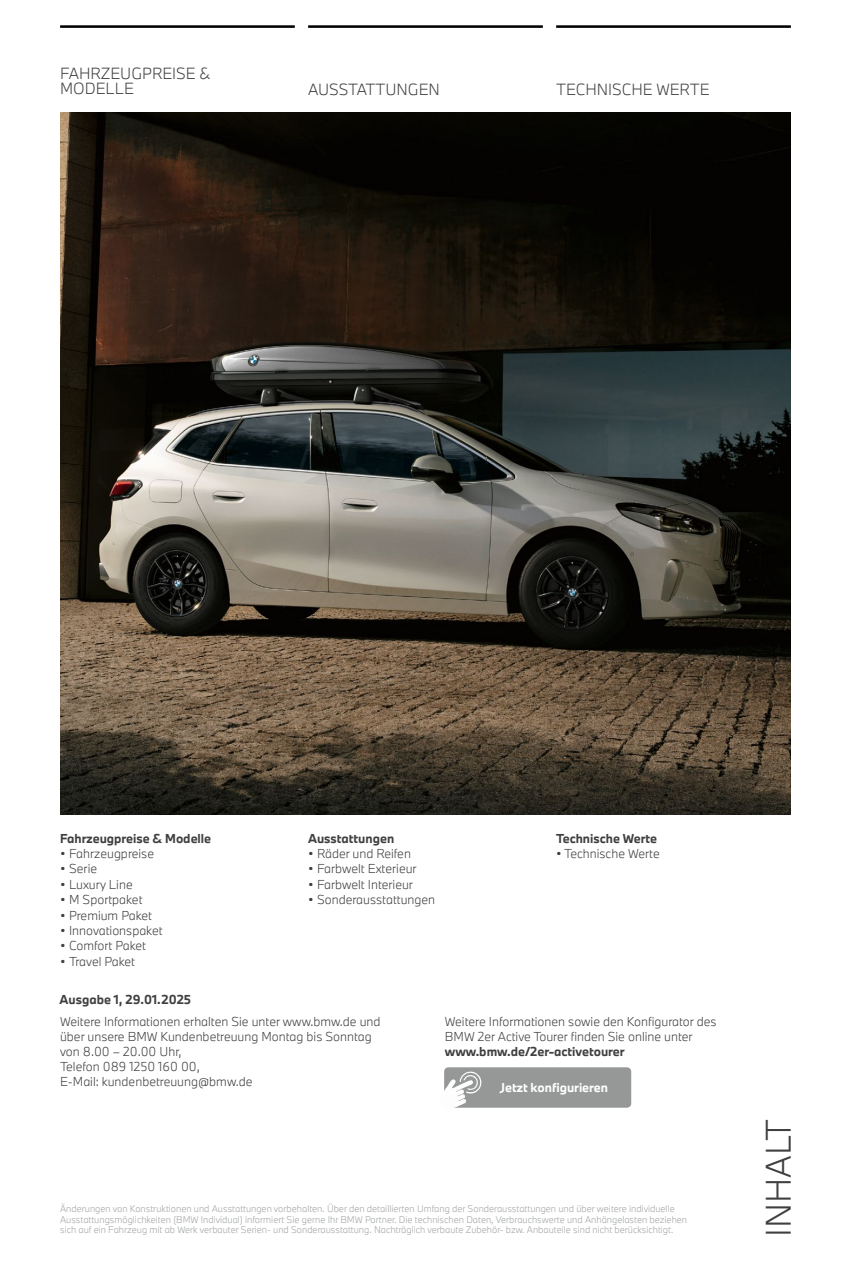
<style>
.page{position:relative;width:851px;height:1276px;background:#fff}
.page>*{position:absolute;margin:0;border:0;box-sizing:border-box;transform-origin:0 0}
.t1{font:300 33px "BMW Type Next";color:#3e403e}
._01_Titel_Kapitel{font:300 15px/15px "BMW Type Next";color:#3e403e}
.t2{font:300 12px/15px "BMW Type Next";color:#3e403e}
._02_Kapitelübersichten_Head_Bold{font:700 12px "BMW Type Next";color:#3e403e}
.t3{font:700 12px "BMW Type Next";color:#fff}
.t4{font:300 9px/10.5px "BMW Type Next";color:#a1a3a3}
.s1{font-weight:700}
</style>
<div class="page">
<img style="left:60px;top:113px;width:730px;height:701px">
<hr style="left:556px;top:25px;width:234px;height:3px;background:#000">
<hr style="left:60px;top:25px;width:235px;height:3px;background:#000">
<hr style="left:308px;top:25px;width:234px;height:3px;background:#000">
<div style="left:444px;top:1067px;width:187px;height:40px;background:#969898;border-radius:4px"></div>
<img style="left:444px;top:1071px;width:37px;height:37px">
<p class="_01_Titel_Kapitel" style="left:60px;top:66px;width:152px">FAHRZEUGPREISE &amp;<br>MODELLE</p>
<p class="_01_Titel_Kapitel" style="left:308px;top:81px;width:133px">AUSSTATTUNGEN</p>
<p class="_01_Titel_Kapitel" style="left:556px;top:81px;width:155px">TECHNISCHE WERTE</p>
<p class="_02_Kapitelübersichten_Head_Bold" style="left:60px;top:830px;width:153px">Fahrzeugpreise &amp; Modelle</p>
<p class="t2" style="left:60px;top:846px;width:95px">• Fahrzeugpreise</p>
<p class="t2" style="left:60px;top:861px;width:39px">• Serie</p>
<p class="t2" style="left:60px;top:876px;width:74px">• Luxury Line</p>
<p class="t2" style="left:60px;top:892px;width:84px">• M Sportpaket</p>
<p class="t2" style="left:60px;top:907px;width:93px">• Premium Paket</p>
<p class="t2" style="left:60px;top:922px;width:104px">• Innovationspaket</p>
<p class="t2" style="left:60px;top:938px;width:87px">• Comfort Paket</p>
<p class="t2" style="left:60px;top:953px;width:76px">• Travel Paket</p>
<p class="_02_Kapitelübersichten_Head_Bold" style="left:308px;top:830px;width:88px">Ausstattungen</p>
<p class="t2" style="left:308px;top:846px;width:104px">• Räder und Reifen</p>
<p class="t2" style="left:308px;top:861px;width:110px">• Farbwelt Exterieur</p>
<p class="t2" style="left:308px;top:876px;width:106px">• Farbwelt Interieur</p>
<p class="t2" style="left:308px;top:892px;width:128px">• Sonderausstattungen</p>
<p class="_02_Kapitelübersichten_Head_Bold" style="left:556px;top:830px;width:103px">Technische Werte</p>
<p class="t2" style="left:556px;top:846px;width:105px">• Technische Werte</p>
<p class="_02_Kapitelübersichten_Head_Bold" style="left:60px;top:991px;width:133px">Ausgabe 1, 29.01.2025</p>
<p class="t2" style="left:60px;top:1013px;width:322px">Weitere Informationen erhalten Sie unter www.bmw.de und über unsere BMW Kundenbetreuung Montag bis Sonntag von 8.00 – 20.00 Uhr,<br>Telefon 089 1250 160 00,<br>E-Mail: kundenbetreuung@bmw.de</p>
<p class="t2" style="left:445px;top:1013px;width:273px">Weitere Informationen sowie den Konfigurator des<br>BMW 2er Active Tourer finden Sie online unter <span class="s1">www.bmw.de/2er-activetourer</span></p>
<p class="t3" style="left:500px;top:1079px;width:109px">Jetzt konfigurieren</p>
<p class="t4" style="left:60px;top:1203px;width:628px">Änderungen von Konstruktionen und Ausstattungen vorbehalten. Über den detaillierten Umfang der Sonderausstattungen und über weitere individuelle<br>Ausstattungsmöglichkeiten (BMW Individual) informiert Sie gerne Ihr BMW Partner. Die technischen Daten, Verbrauchswerte und Anhängelasten beziehen sich auf ein Fahrzeug mit ab Werk verbauter Serien- und Sonderausstattung. Nachträglich verbaute Zubehör- bzw. Anbauteile sind nicht berücksichtigt.</p>
<p class="t1" style="left:755px;top:1237px;width:119px;rotate:-90deg">INHALT</p>
</div>
